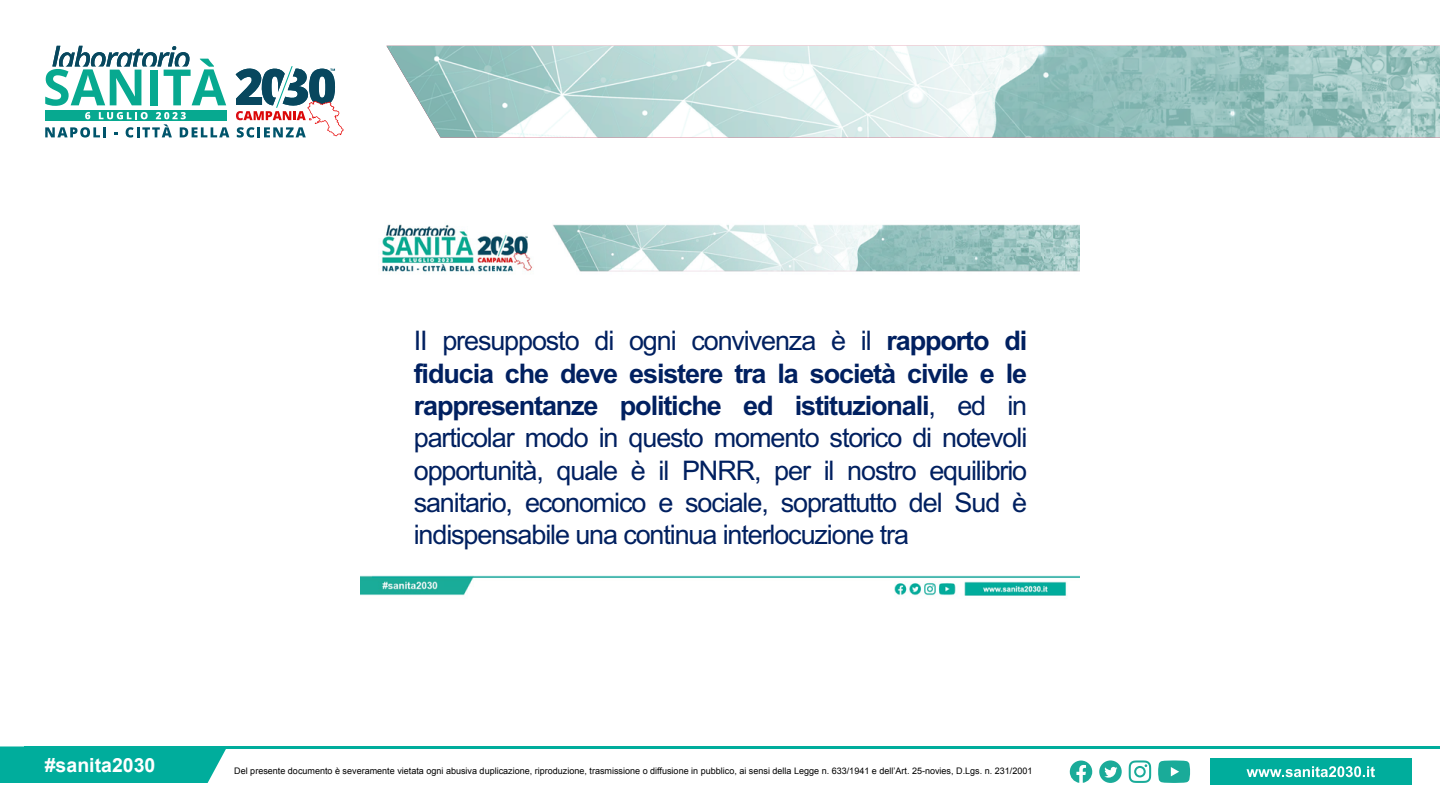
<style>
.page{position:relative;width:1440px;height:810px;background:#fff}
.page>*{position:absolute;margin:0;border:0;box-sizing:border-box;transform-origin:0 0}
.t1{font:27px/32.4px "Arial";letter-spacing:-.04em;color:#002060;text-align:justify}
.t2{font:700 19.5px "Arial";color:#fff}
.t3{font:9px "Arial";color:#000}
.s1{font-weight:700}
</style>
<div class="page">
<img style="left:386px;top:46px;width:1054px;height:92px">
<div style="left:0;top:746px;width:226px;height:37px;background:#00ad9c"></div>
<div style="left:1210px;top:759px;width:201px;height:26px;background:#00ad9c"></div>
<hr style="left:24px;top:746px;width:1416px;height:3px;background:#00ad9c">
<svg style="left:1247px;top:766px;width:128px;height:11px"></svg>
<svg style="left:1129px;top:760px;width:22px;height:23px"></svg>
<svg style="left:1158px;top:760px;width:32px;height:23px"></svg>
<svg style="left:1070px;top:761px;width:22px;height:22px"></svg>
<svg style="left:1099px;top:760px;width:23px;height:23px"></svg>
<div style="left:45px;top:110px;width:181px;height:11px;background:#07a990"></div>
<svg style="left:45px;top:46px;width:181px;height:60px"></svg>
<svg style="left:236px;top:66px;width:107px;height:72px"></svg>
<svg style="left:45px;top:112px;width:184px;height:26px"></svg>
<img style="left:360px;top:224px;width:720px;height:372px">
<p class="t1" style="left:414px;top:324px;width:615px">II presupposto di ogni convivenza è il <span class="s1">rapporto di fiducia che deve esistere tra la società civile e le rappresentanze politiche ed istituzionali</span>, ed in particolar modo in questo momento storico di notevoli opportunità, quale è il PNRR, per il nostro equilibrio sanitario, economico e sociale, soprattutto del Sud è indispensabile una continua interlocuzione tra</p>
<p class="t2" style="left:45px;top:752px;width:112px">#sanita2030</p>
<p class="t3" style="left:234px;top:765px;width:800px">Del presente documento è severamente vietata ogni abusiva duplicazione, riproduzione, trasmissione o diffusione in pubblico, ai sensi della Legge n. 633/1941 e dell’Art. 25-novies, D.Lgs. n. 231/2001</p>
</div>
